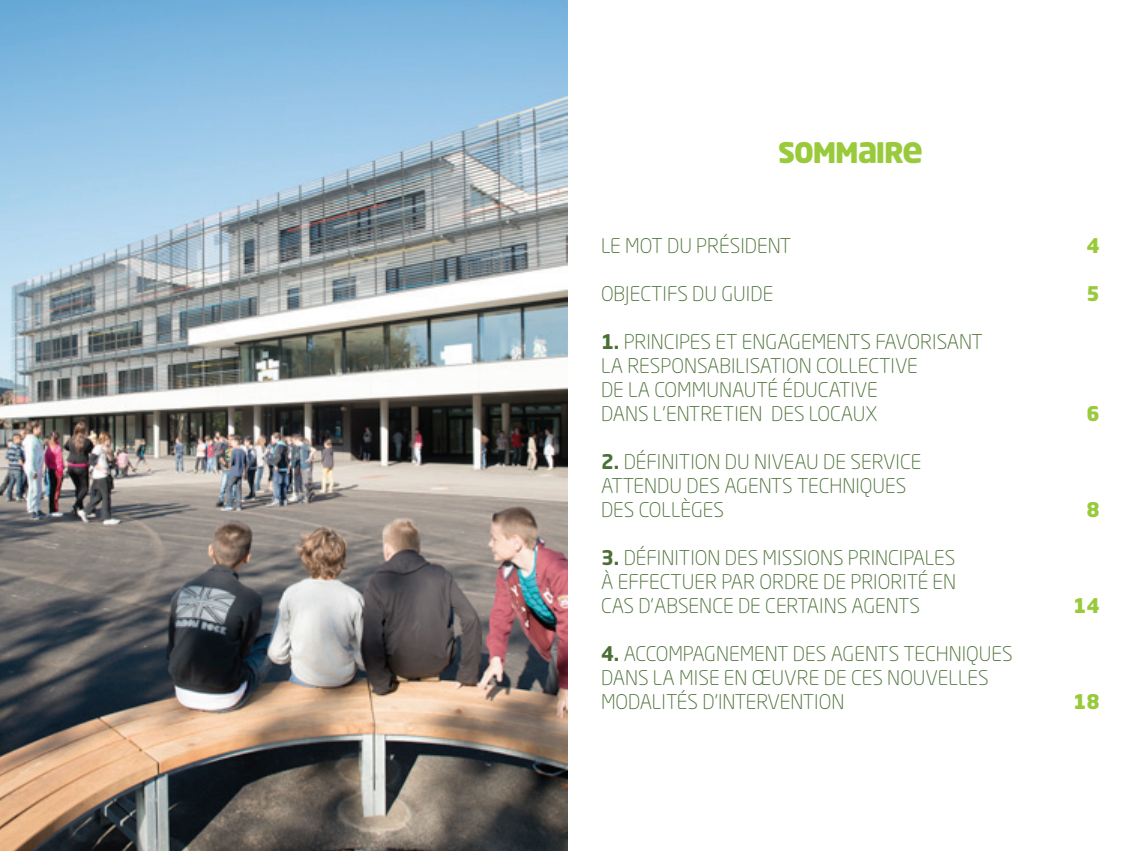
<style>
.page{position:relative;width:1134px;height:851px;background:#fff}
.page>*{position:absolute;margin:0;border:0;box-sizing:border-box;transform-origin:0 0}
.t1{font:900 28px "NEO Titre";letter-spacing:-.04em;color:#99ca3b}
.t2{font:300 20px/24px "Neo Sans Std";color:#4b7036}
.t3{font:900 20px "NEO Titre";color:#99ca3b}
.s1{font-weight:700}
</style>
<div class="page">
<img style="left:0;top:0;width:567px;height:850px">
<h1 class="t1" style="left:778px;top:134px;width:146px">SOMMAIRE</h1>
<p class="t2" style="left:601px;top:233px;width:192px">LE MOT DU PRÉSIDENT</p>
<p class="t3" style="left:1087px;top:232px;width:15px">4</p>
<p class="t2" style="left:601px;top:281px;width:174px">OBJECTIFS DU GUIDE</p>
<p class="t3" style="left:1087px;top:280px;width:15px">5</p>
<p class="t2" style="left:601px;top:329px;width:383px"><span class="s1">1.</span> PRINCIPES ET ENGAGEMENTS FAVORISANT<br>LA RESPONSABILISATION COLLECTIVE<br>DE LA COMMUNAUTÉ ÉDUCATIVE<br>DANS L’ENTRETIEN DES LOCAUX</p>
<p class="t3" style="left:1087px;top:400px;width:15px">6</p>
<p class="t2" style="left:601px;top:449px;width:322px"><span class="s1">2.</span> DÉFINITION DU NIVEAU DE SERVICE<br>ATTENDU DES AGENTS TECHNIQUES<br>DES COLLÈGES</p>
<p class="t2" style="left:601px;top:545px;width:357px;text-align:justify"><span class="s1">3.</span> DÉFINITION DES MISSIONS PRINCIPALES À EFFECTUER PAR ORDRE DE PRIORITÉ EN CAS D’ABSENCE DE CERTAINS AGENTS</p>
<p class="t2" style="left:601px;top:641px;width:413px"><span class="s1">4.</span> ACCOMPAGNEMENT DES AGENTS TECHNIQUES<br>DANS LA MISE EN ŒUVRE DE CES NOUVELLES<br>MODALITÉS D’INTERVENTION</p>
<p class="t3" style="left:1087px;top:496px;width:15px">8</p>
<p class="t3" style="left:1073px;top:592px;width:28px">14</p>
<p class="t3" style="left:1073px;top:688px;width:28px">18</p>
</div>
